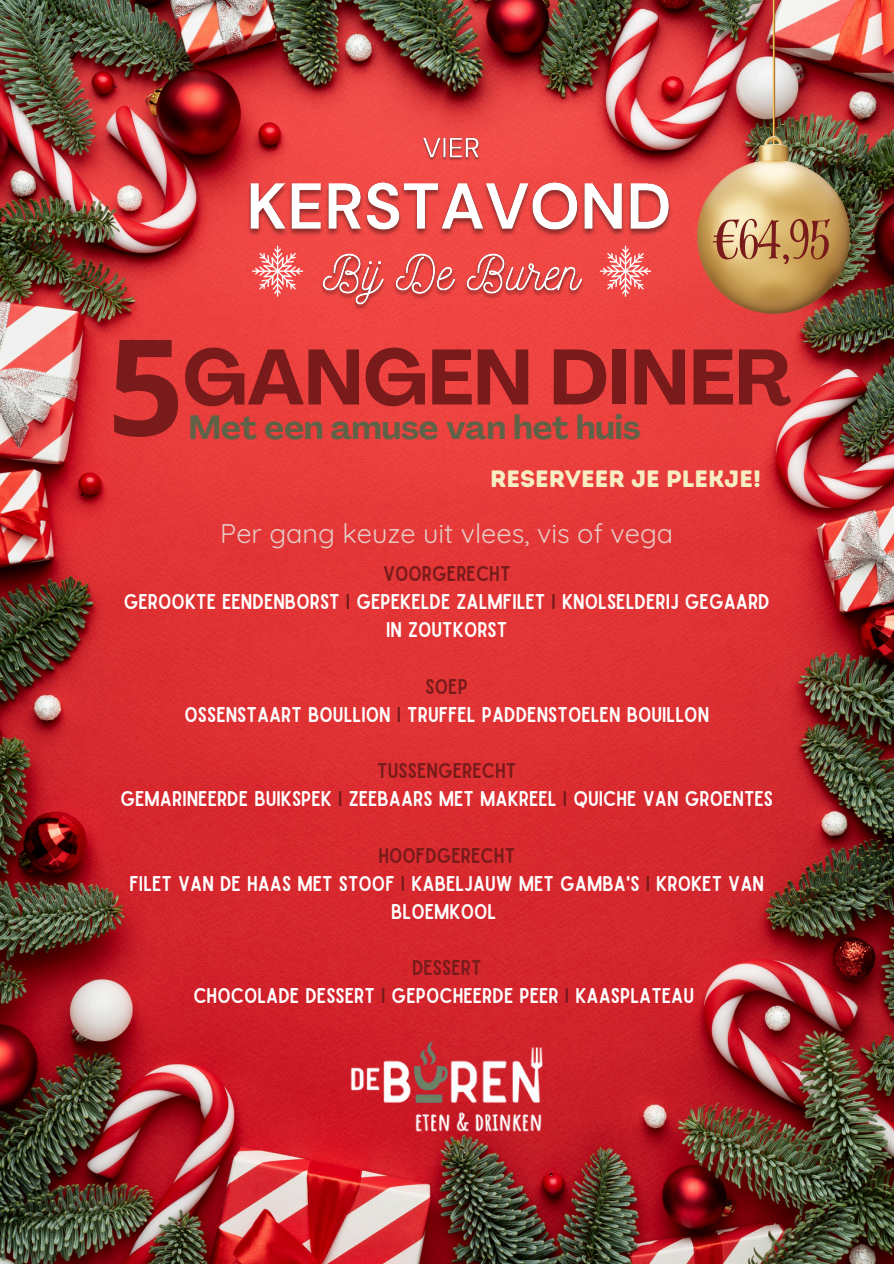
<style>
.page{position:relative;width:894px;height:1264px;background:#fff}
.page>*{position:absolute;margin:0;border:0;box-sizing:border-box;transform-origin:0 0}
.t1{font:700 133.95px "Open Sans";color:#781b1a}
.t2{font:700 77.25px "Agrandir";color:#781b1a}
.t3{font:52.2px "Distillery Display";color:#781b1a}
.t4{font:700 33.15px "Agrandir";color:#606248}
.t5{font:27px "Quicksand";color:#e5cbc6}
.t6{font:23.7px "Intro Rust Base";color:#f7edc2}
.t7{font:20.4px/28.2px "Sailors";color:#fff;text-align:center}
.t8{font:20.4px "Sailors";color:#781b1a}
.s1{color:#781b1a}
</style>
<div class="page">
<img style="left:0;top:0;width:893px;height:1263px">
<svg style="left:252px;top:249px;width:51px;height:48px;background:#f37674"></svg>
<svg style="left:599px;top:249px;width:52px;height:48px;background:#f27573"></svg>
<img style="left:242px;top:165px;width:435px;height:84px">
<img style="left:418px;top:129px;width:65px;height:38px">
<img style="left:316px;top:240px;width:272px;height:74px">
<img style="left:351px;top:1041px;width:191px;height:91px">
<img style="left:411px;top:1041px;width:38px;height:64px">
<img style="left:719px;top:0;width:105px;height:136px">
<img style="left:697px;top:136px;width:152px;height:177px">
<p class="t3" style="left:712px;top:210px;width:120px">€64,95</p>
<h2 class="t1" style="left:108px;top:292px;width:78px">5</h2>
<p class="t2" style="left:183px;top:346px;width:610px">GANGEN DINER</p>
<p class="t4" style="left:189px;top:414px;width:453px">Met een amuse van het huis</p>
<p class="t6" style="left:490px;top:464px;width:272px">RESERVEER JE PLEKJE!</p>
<p class="t5" style="left:220px;top:515px;width:454px">Per gang keuze uit vlees, vis of vega</p>
<p class="t8" style="left:383px;top:566px;width:129px">VOORGERECHT</p>
<p class="t7" style="left:124px;top:588px;width:647px">GEROOKTE EENDENBORST <span class="s1">I</span> GEPEKELDE ZALMFILET <span class="s1">I</span> KNOLSELDERIJ GEGAARD<br>IN ZOUTKORST</p>
<p class="t8" style="left:425px;top:678px;width:44px">SOEP</p>
<h1 class="t7" style="left:184px;top:701px;width:526px">OSSENSTAART BOULLION <span class="s1">I</span> TRUFFEL PADDENSTOELEN BOUILLON</h1>
<h4 class="t8" style="left:377px;top:763px;width:140px">TUSSENGERECHT</h4>
<h6 class="t7" style="left:120px;top:785px;width:654px">GEMARINEERDE BUIKSPEK <span class="s1">I</span> ZEEBAARS MET MAKREEL <span class="s1">I</span> QUICHE VAN GROENTES</h6>
<h5 class="t8" style="left:378px;top:847px;width:138px">HOOFDGERECHT</h5>
<p class="t7" style="left:129px;top:870px;width:635px">FILET VAN DE HAAS MET STOOF <span class="s1">I</span> KABELJAUW MET GAMBA'S <span class="s1">I</span> KROKET VAN<br>BLOEMKOOL</p>
<p class="t8" style="left:412px;top:960px;width:71px">DESSERT</p>
<p class="t7" style="left:193px;top:982px;width:502px">CHOCOLADE DESSERT <span class="s1">I</span> GEPOCHEERDE PEER <span class="s1">I</span> KAASPLATEAU</p>
</div>
